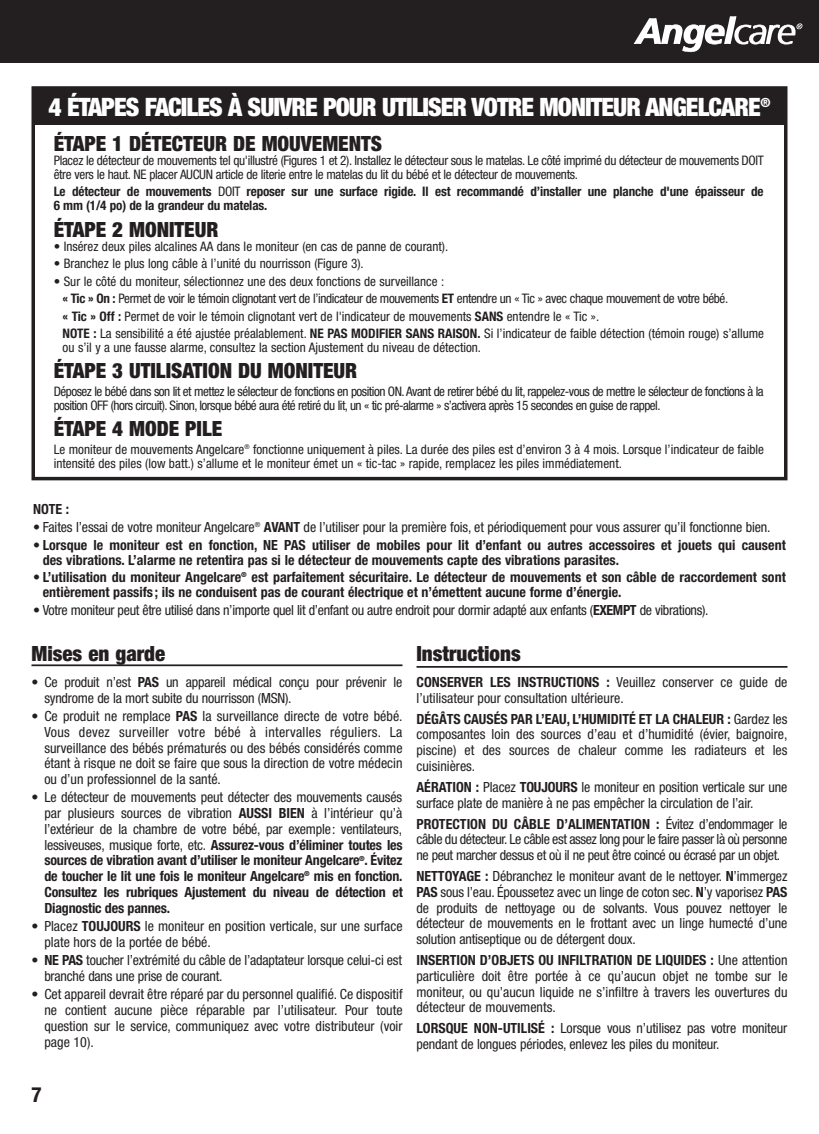
<style>
.page{position:relative;width:819px;height:1134px;background:#fff}
.page>*{position:absolute;margin:0;border:0;box-sizing:border-box;transform-origin:0 0}
.t1{font:900 condensed 25.38px "Helvetica Neue";letter-spacing:-.035em;color:#fff}
.t2{font:900 condensed 21px "Helvetica Neue";color:#231f20}
.t3{font:700 condensed 21px "Helvetica Neue";color:#231f20}
.t4{font:condensed 14px/15.8px "Helvetica Neue";letter-spacing:-.01em;color:#231f20}
.t5{font:700 condensed 14px/15.8px "Helvetica Neue";color:#231f20}
.t6{font:condensed 13.12px/17.5px "Helvetica Neue";color:#231f20}
.t7{font:condensed 13.12px/14px "Helvetica Neue";letter-spacing:-.04em;color:#231f20}
.t8{font:condensed 13.12px/14px "Helvetica Neue";letter-spacing:-.025em;color:#231f20}
.t9{font:700 condensed 13.12px/14px "Helvetica Neue";letter-spacing:-.01em;color:#231f20}
.s1{font-weight:400}
.s2{font-weight:700}
</style>
<div class="page">
<div style="left:0;top:0;width:819px;height:63px;background:#231f20"></div>
<svg style="left:635px;top:16px;width:168px;height:36px"></svg>
<div style="left:33px;top:88px;width:753px;height:36px;background:#231f20"></div>
<div style="left:32px;top:86px;width:756px;height:394px;border:4px solid #231f20"></div>
<hr style="left:32px;top:664px;width:370px;height:2px;background:#231f20">
<hr style="left:416px;top:666px;width:372px;height:2px;background:#231f20">
<h1 class="t1" style="left:48px;top:98px;width:724px">4 ÉTAPES FACILES À SUIVRE POUR UTILISER VOTRE MONITEUR ANGELCARE<sup>®</sup></h1>
<h2 class="t2" style="left:54px;top:136px;width:330px">ÉTAPE 1 DÉTECTEUR DE MOUVEMENTS</h2>
<p class="t8" style="left:54px;top:154px;width:712px">Placez le détecteur de mouvements tel qu'illustré (Figures 1 et 2). Installez le détecteur sous le matelas. Le côté imprimé du détecteur de mouvements DOIT être vers le haut. NE placer AUCUN article de literie entre le matelas du lit du bébé et le détecteur de mouvements.</p>
<p class="t9" style="left:54px;top:186px;width:711px">Le détecteur de mouvements <span class="s1">DOIT</span> reposer sur une surface rigide. Il est recommandé d’installer une planche d'une épaisseur de<br>6 mm (1/4 po) de la grandeur du matelas.</p>
<h2 class="t2" style="left:54px;top:222px;width:166px">ÉTAPE 2 MONITEUR</h2>
<p class="t6" style="left:54px;top:238px;width:396px">• Insérez deux piles alcalines AA dans le moniteur (en cas de panne de courant).</p>
<p class="t6" style="left:54px;top:256px;width:312px">• Branchez le plus long câble à l’unité du nourrisson (Figure 3).</p>
<p class="t6" style="left:63px;top:273px;width:703px;text-indent:-9px">• Sur le côté du moniteur, sélectionnez une des deux fonctions de surveillance :<br><span class="s2">« Tic » On :</span> Permet de voir le témoin clignotant vert de l’indicateur de mouvements <span class="s2">ET</span> entendre un « Tic » avec chaque mouvement de votre bébé.<br><span class="s2">« Tic » Off :</span> Permet de voir le témoin clignotant vert de l'indicateur de mouvements <span class="s2">SANS</span> entendre le « Tic ».<br><span class="s2">NOTE :</span> La sensibilité a été ajustée préalablement. <span class="s2">NE PAS MODIFIER SANS RAISON.</span> Si l’indicateur de faible détection (témoin rouge) s’allume</p>
<p class="t6" style="left:63px;top:340px;width:420px">ou s’il y a une fausse alarme, consultez la section Ajustement du niveau de détection.</p>
<h2 class="t2" style="left:54px;top:363px;width:305px">ÉTAPE 3 UTILISATION DU MONITEUR</h2>
<p class="t7" style="left:54px;top:385px;width:712px">Déposez le bébé dans son lit et mettez le sélecteur de fonctions en position ON.Avant de retirer bébé du lit, rappelez-vous de mettre le sélecteur de fonctions à la position OFF (hors circuit). Sinon, lorsque bébé aura été retiré du lit, un « tic pré-alarme » s’activera après 15 secondes en guise de rappel.</p>
<h2 class="t2" style="left:54px;top:421px;width:170px">ÉTAPE 4 MODE PILE</h2>
<p class="t6" style="left:54px;top:443px;width:712px;line-height:14px">Le moniteur de mouvements Angelcare<sup>®</sup> fonctionne uniquement à piles. La durée des piles est d’environ 3 à 4 mois. Lorsque l’indicateur de faible intensité des piles (low batt.) s’allume et le moniteur émet un « tic-tac » rapide, remplacez les piles immédiatement.</p>
<p class="t5" style="left:33px;top:502px;width:37px">NOTE :</p>
<p class="t4" style="left:33px;top:521px;width:739px"><span class="s2">•</span> Faites l’essai de votre moniteur Angelcare<sup>®</sup> <span class="s2">AVANT</span> de l’utiliser pour la première fois, et périodiquement pour vous assurer qu’il fonctionne bien.</p>
<p class="t5" style="left:43px;top:538px;width:745px;line-height:14.9px;text-indent:-10px">• Lorsque le moniteur est en fonction, NE PAS utiliser de mobiles pour lit d’enfant ou autres accessoires et jouets qui causent des vibrations. L’alarme ne retentira pas si le détecteur de mouvements capte des vibrations parasites.</p>
<p class="t5" style="left:43px;top:571px;width:745px;line-height:14.9px;text-indent:-10px">• L’utilisation du moniteur Angelcare<sup>®</sup> est parfaitement sécuritaire. Le détecteur de mouvements et son câble de raccordement sont entièrement passifs ; ils ne conduisent pas de courant électrique et n’émettent aucune forme d’énergie.</p>
<p class="t4" style="left:33px;top:604px;width:677px"><span class="s2">•</span> Votre moniteur peut être utilisé dans n’importe quel lit d’enfant ou autre endroit pour dormir adapté aux enfants (<span class="s2">EXEMPT</span> de vibrations).</p>
<h2 class="t2" style="left:32px;top:646px;width:135px">Mises en garde</h2>
<p class="t4" style="left:44px;top:675px;width:359px;text-indent:-13px">• Ce produit n’est <span class="s2">PAS</span> un appareil médical conçu pour prévenir le syndrome de la mort subite du nourrisson (MSN).</p>
<p class="t4" style="left:44px;top:709px;width:360px;text-align:justify;text-indent:-13px">• Ce produit ne remplace <span class="s2">PAS</span> la surveillance directe de votre bébé.<br>Vous devez surveiller votre bébé à intervalles réguliers. La surveillance des bébés prématurés ou des bébés considérés comme étant à risque ne doit se faire que sous la direction de votre médecin ou d’un professionnel de la santé.</p>
<p class="t5" style="left:44px;top:791px;width:360px;text-align:justify;text-indent:-13px"><span class="s1">• Le détecteur de mouvements peut détecter des mouvements causés par plusieurs sources de vibration</span> AUSSI BIEN <span class="s1">à l’intérieur qu’à l’extérieur de la chambre de votre bébé, par exemple: ventilateurs, lessiveuses, musique forte, etc.</span> Assurez-vous d’éliminer toutes les sources de vibration avant d’utiliser le moniteur Angelcare<sup>®</sup>. Évitez de toucher le lit une fois le moniteur Angelcare<sup>®</sup> mis en fonction.<br>Consultez les rubriques Ajustement du niveau de détection et Diagnostic des pannes.</p>
<p class="t4" style="left:44px;top:919px;width:360px;text-indent:-13px">• Placez <span class="s2">TOUJOURS</span> le moniteur en position verticale, sur une surface plate hors de la portée de bébé.</p>
<p class="t4" style="left:44px;top:954px;width:359px;text-indent:-13px">• <span class="s2">NE PAS</span> toucher l’extrémité du câble de l’adaptateur lorsque celui-ci est branché dans une prise de courant.</p>
<p class="t4" style="left:44px;top:988px;width:360px;text-align:justify;text-indent:-13px">• Cet appareil devrait être réparé par du personnel qualifié. Ce dispositif ne contient aucune pièce réparable par l’utilisateur. Pour toute question sur le service, communiquez avec votre distributeur (voir page 10).</p>
<h2 class="t2" style="left:416px;top:646px;width:106px">Instructions</h2>
<p class="t4" style="left:416px;top:675px;width:373px"><span class="s2">CONSERVER LES INSTRUCTIONS :</span> Veuillez conserver ce guide de l’utilisateur pour consultation ultérieure.</p>
<p class="t4" style="left:416px;top:712px;width:373px;text-align:justify"><span class="s2">DÉGÂTS CAUSÉS PAR L’EAU, L’HUMIDITÉ ET LA CHALEUR :</span> Gardez les composantes loin des sources d’eau et d’humidité (évier, baignoire, piscine) et des sources de chaleur comme les radiateurs et les cuisinières.</p>
<p class="t4" style="left:416px;top:780px;width:372px"><span class="s2">AÉRATION :</span> Placez <span class="s2">TOUJOURS</span> le moniteur en position verticale sur une surface plate de manière à ne pas empêcher la circulation de l’air.</p>
<p class="t4" style="left:416px;top:817px;width:372px;text-align:justify"><span class="s2">PROTECTION DU CÂBLE D’ALIMENTATION :</span> Évitez d’endommager le câble du détecteur. Le câble est assez long pour le faire passer là où personne ne peut marcher dessus et où il ne peut être coincé ou écrasé par un objet.</p>
<p class="t4" style="left:416px;top:870px;width:372px;text-align:justify"><span class="s2">NETTOYAGE :</span> Débranchez le moniteur avant de le nettoyer. <span class="s2">N</span>’immergez <span class="s2">PAS</span> sous l’eau. Époussetez avec un linge de coton sec. <span class="s2">N</span>’y vaporisez <span class="s2">PAS </span>de produits de nettoyage ou de solvants. Vous pouvez nettoyer le détecteur de mouvements en le frottant avec un linge humecté d’une solution antiseptique ou de détergent doux.</p>
<p class="t4" style="left:416px;top:954px;width:373px;text-align:justify"><span class="s2">INSERTION D’OBJETS OU INFILTRATION DE LIQUIDES :</span> Une attention particulière doit être portée à ce qu’aucun objet ne tombe sur le moniteur, ou qu’aucun liquide ne s’infiltre à travers les ouvertures du détecteur de mouvements.</p>
<p class="t4" style="left:416px;top:1022px;width:372px"><span class="s2">LORSQUE NON-UTILISÉ :</span> Lorsque vous n’utilisez pas votre moniteur pendant de longues périodes, enlevez les piles du moniteur.</p>
<h2 class="t3" style="left:32px;top:1087px;width:12px">7</h2>
</div>
